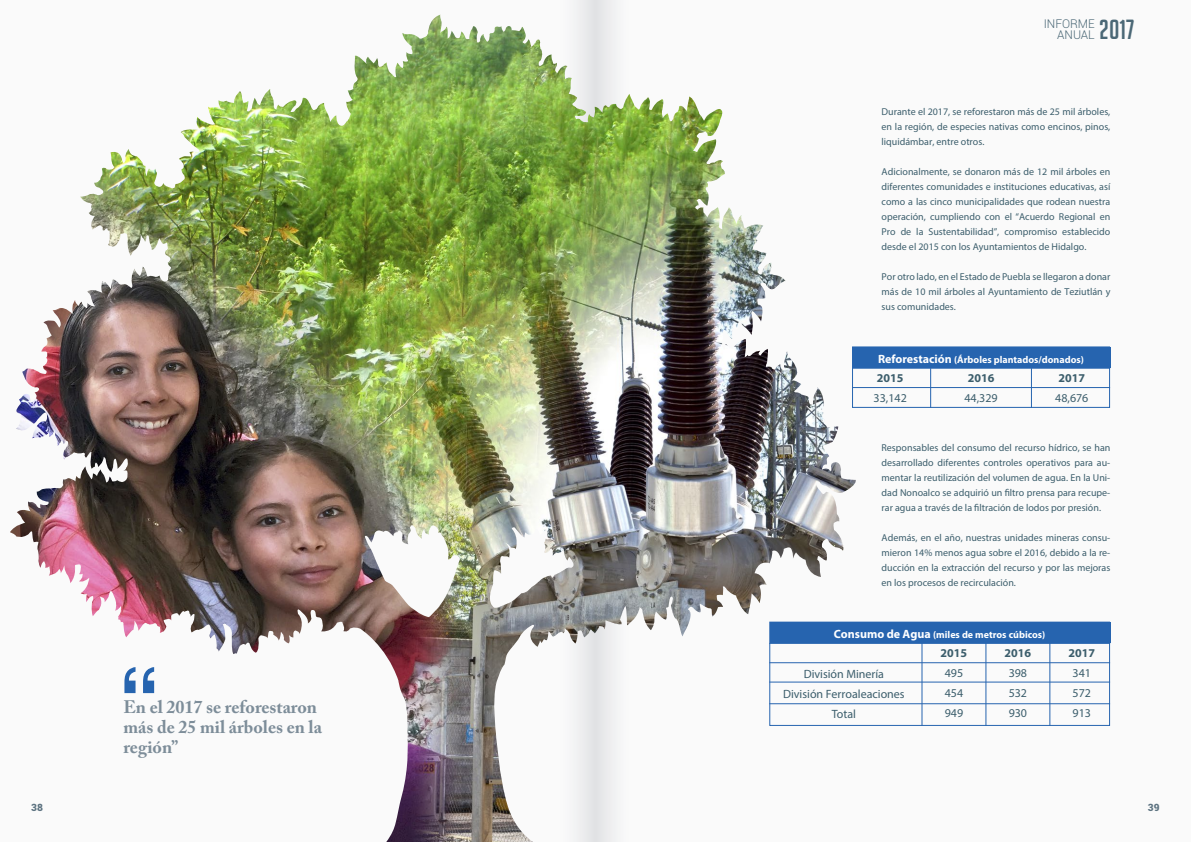
<style>
.page{position:relative;width:1191px;height:842px;background:#fff}
.page>*{position:absolute;margin:0;border:0;box-sizing:border-box;transform-origin:0 0}
.t1{font:700 condensed 100px "Helvetica";color:#2664af}
.t2{font:27px "Big Noodle Titling";color:#4b6876}
.t3{font:700 18px "Adobe Caslon Pro";color:#7d8d99}
.t4{font:12px "Myriad Pro";color:#3c5e6c}
.t5{font:700 12px "Myriad Pro";color:#3c5e6c}
.t6{font:300 12px/11px "Roboto";color:#4b6876;text-align:right}
.t7{font:10px/15px "Myriad Pro";color:#3c5e6c;text-align:justify}
.t8{font:700 10px "Myriad Pro";color:#fff}
.t9{font:900 10px "Roboto";color:#5d7381}
.s1{font-size:12px}
</style>
<div class="page">
<img style="left:595px;top:0;width:516px;height:842px">
<img style="left:10px;top:0;width:585px;height:842px">
<div style="left:852px;top:347px;width:258px;height:21px;background:#2664af"></div>
<div style="left:852px;top:346px;width:258px;height:62px;border:1px solid #2664af"></div>
<hr style="left:852px;top:368px;width:258px;height:1px;background:#2664af">
<hr style="left:852px;top:387px;width:258px;height:1px;background:#2664af">
<hr style="left:930px;top:368px;width:1px;height:40px;background:#2664af">
<hr style="left:1031px;top:368px;width:1px;height:40px;background:#2664af">
<img style="left:123px;top:33px;width:305px;height:156px">
<div style="left:770px;top:622px;width:340px;height:21px;background:#2664af"></div>
<div style="left:769px;top:622px;width:341px;height:104px;border:1px solid #2664af"></div>
<hr style="left:769px;top:643px;width:341px;height:1px;background:#2664af">
<hr style="left:769px;top:662px;width:341px;height:1px;background:#2664af">
<hr style="left:769px;top:681px;width:341px;height:1px;background:#2664af">
<hr style="left:769px;top:703px;width:341px;height:1px;background:#2664af">
<hr style="left:985px;top:642px;width:1px;height:84px;background:#2664af">
<hr style="left:1049px;top:642px;width:1px;height:84px;background:#2664af">
<hr style="left:921px;top:642px;width:1px;height:84px;background:#2664af">
<p class="t6" style="left:1043px;top:18px;width:53px">INFORME<br>ANUAL</p>
<h2 class="t2" style="left:1099px;top:15px;width:37px">2017</h2>
<p class="t7" style="left:881px;top:104px;width:230px">Durante el 2017, se reforestaron más de 25 mil árboles, en la región, de especies nativas como encinos, pinos, liquidámbar, entre otros.</p>
<p class="t7" style="left:881px;top:164px;width:230px">Adicionalmente, se donaron más de 12 mil árboles en diferentes comunidades e instituciones educativas, así como a las cinco municipalidades que rodean nuestra operación, cumpliendo con el “Acuerdo Regional en Pro de la Sustentabilidad”, compromiso establecido desde el 2015 con los Ayuntamientos de Hidalgo.</p>
<p class="t7" style="left:881px;top:269px;width:230px">Por otro lado, en el Estado de Puebla se llegaron a donar más de 10 mil árboles al Ayuntamiento de Teziutlán y sus comunidades.</p>
<p class="t8" style="left:878px;top:353px;width:207px"><span class="s1">Reforestación</span> (Árboles plantados/donados)</p>
<p class="t5" style="left:877px;top:370px;width:28px">2015</p>
<p class="t4" style="left:873px;top:391px;width:35px">33,142</p>
<p class="t5" style="left:967px;top:370px;width:28px">2016</p>
<p class="t4" style="left:964px;top:391px;width:35px">44,329</p>
<p class="t5" style="left:1058px;top:370px;width:28px">2017</p>
<p class="t4" style="left:1055px;top:391px;width:35px">48,676</p>
<p class="t7" style="left:881px;top:440px;width:230px">Responsables del consumo del recurso hídrico, se han desarrollado diferentes controles operativos para au&shy;mentar la reutilización del volumen de agua. En la Uni&shy;dad Nonoalco se adquirió un filtro prensa para recupe&shy;rar agua a través de la filtración de lodos por presión.</p>
<p class="t7" style="left:881px;top:530px;width:230px">Además, en el año, nuestras unidades mineras consu&shy;mieron 14% menos agua sobre el 2016, debido a la re&shy;ducción en la extracción del recurso y por las mejoras en los procesos de recirculación.</p>
<p class="t8" style="left:834px;top:628px;width:213px"><span class="s1">Consumo de Agua</span> (miles de metros cúbicos)</p>
<p class="t5" style="left:940px;top:645px;width:28px">2015</p>
<p class="t4" style="left:944px;top:666px;width:20px">495</p>
<p class="t4" style="left:944px;top:686px;width:20px">454</p>
<p class="t4" style="left:944px;top:706px;width:20px">949</p>
<p class="t5" style="left:1004px;top:645px;width:28px">2016</p>
<p class="t4" style="left:1008px;top:666px;width:20px">398</p>
<p class="t4" style="left:1008px;top:686px;width:20px">532</p>
<p class="t4" style="left:1008px;top:706px;width:20px">930</p>
<p class="t1" style="left:119px;top:646px;width:42px">“</p>
<p class="t4" style="left:803px;top:666px;width:82px">División Minería</p>
<p class="t4" style="left:783px;top:686px;width:123px">División Ferroaleaciones</p>
<p class="t3" style="left:123px;top:696px;width:195px">En el 2017 se reforestaron</p>
<p class="t4" style="left:831px;top:706px;width:26px">Total</p>
<p class="t3" style="left:123px;top:716px;width:200px">más de 25 mil árboles en la</p>
<p class="t3" style="left:123px;top:736px;width:56px">región”</p>
<p class="t5" style="left:1068px;top:645px;width:28px">2017</p>
<p class="t4" style="left:1072px;top:666px;width:20px">341</p>
<p class="t4" style="left:1072px;top:686px;width:20px">572</p>
<p class="t4" style="left:1072px;top:706px;width:20px">913</p>
<p class="t9" style="left:31px;top:800px;width:13px">38</p>
<p class="t9" style="left:1147px;top:800px;width:13px">39</p>
</div>
